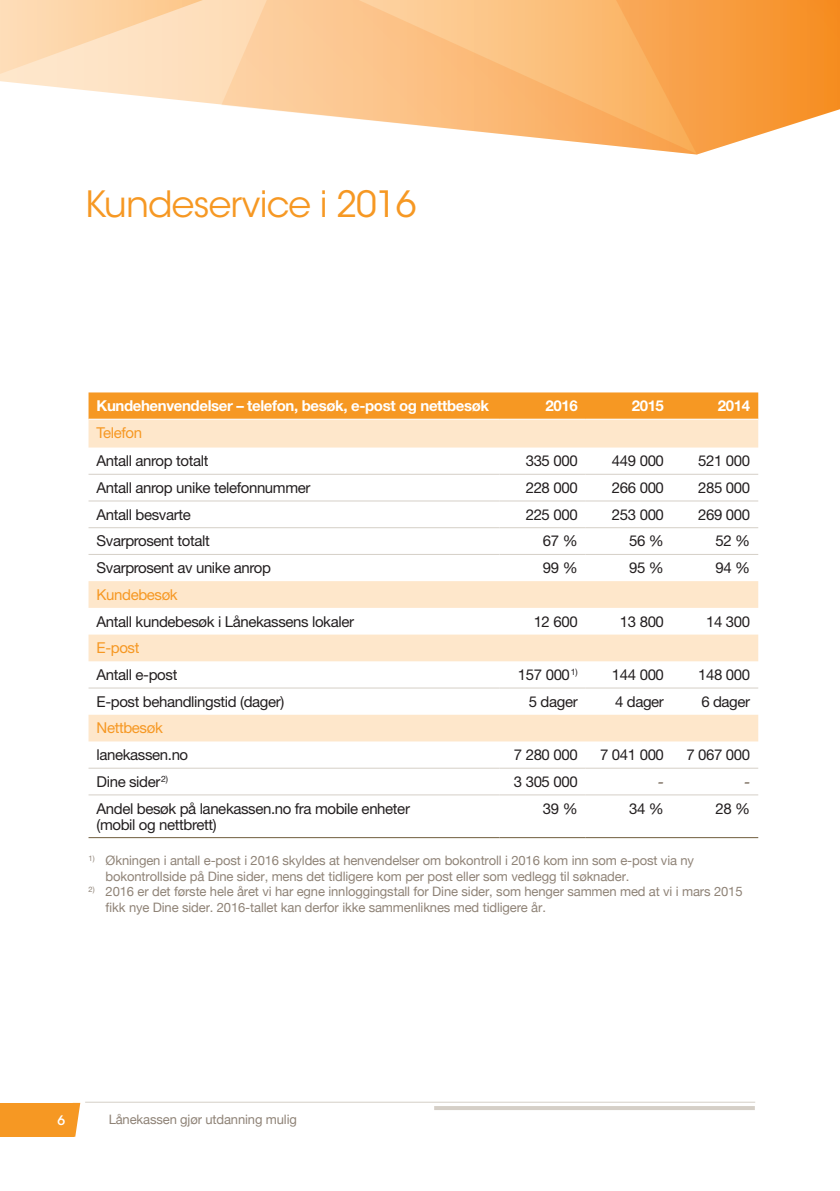
<style>
.page{position:relative;width:840px;height:1191px;background:#fff}
.page>*{position:absolute;margin:0;border:0;box-sizing:border-box;transform-origin:0 0}
.t1{font:36px "ITC Avant Garde Std";letter-spacing:-.025em;color:#f69823}
.t2{font:15px/16px "Helvetica Neue LT Std";letter-spacing:-.025em;color:#231f20}
.t3{font:700 15px "Helvetica Neue LT Std";letter-spacing:-.025em;color:#fff}
.t4{font:15px "Helvetica Neue LT Std";letter-spacing:-.025em;color:#f69823}
.t5{font:italic 500 15px "Helvetica Neue LT Std";color:#8f8377}
.t6{font:13px/15.6px "Helvetica Neue";letter-spacing:-.01em;color:#8f8377}
.t7{font:500 13px "ITC Avant Garde Std";color:#fff}
</style>
<div class="page">
<hr style="left:85px;top:1101px;width:669px;height:1px;background:#d5cfc7">
<hr style="left:434px;top:1106px;width:320px;height:4px;background:#d5cfc7">
<div style="left:0;top:1102px;width:73px;height:34px;background:#f69823"></div>
<svg style="left:73px;top:1102px;width:7px;height:34px"></svg>
<svg style="left:88px;top:392px;width:669px;height:27px;background:#f69b29"></svg>
<svg style="left:88px;top:420px;width:669px;height:321px"></svg>
<hr style="left:88px;top:474px;width:411px;height:1px;background:#d5cfc7">
<hr style="left:499px;top:474px;width:86px;height:1px;background:#d5cfc7">
<hr style="left:585px;top:474px;width:86px;height:1px;background:#d5cfc7">
<hr style="left:671px;top:474px;width:86px;height:1px;background:#d5cfc7">
<hr style="left:88px;top:500px;width:411px;height:1px;background:#d5cfc7">
<hr style="left:499px;top:500px;width:86px;height:1px;background:#d5cfc7">
<hr style="left:585px;top:500px;width:86px;height:1px;background:#d5cfc7">
<hr style="left:671px;top:500px;width:86px;height:1px;background:#d5cfc7">
<hr style="left:88px;top:527px;width:411px;height:1px;background:#d5cfc7">
<hr style="left:499px;top:527px;width:86px;height:1px;background:#d5cfc7">
<hr style="left:585px;top:527px;width:86px;height:1px;background:#d5cfc7">
<hr style="left:671px;top:527px;width:86px;height:1px;background:#d5cfc7">
<hr style="left:88px;top:687px;width:411px;height:1px;background:#d5cfc7">
<hr style="left:499px;top:687px;width:86px;height:1px;background:#d5cfc7">
<hr style="left:585px;top:687px;width:86px;height:1px;background:#d5cfc7">
<hr style="left:671px;top:687px;width:86px;height:1px;background:#d5cfc7">
<hr style="left:88px;top:768px;width:411px;height:1px;background:#d5cfc7">
<hr style="left:499px;top:768px;width:86px;height:1px;background:#d5cfc7">
<hr style="left:585px;top:768px;width:86px;height:1px;background:#d5cfc7">
<hr style="left:671px;top:768px;width:86px;height:1px;background:#d5cfc7">
<hr style="left:88px;top:794px;width:411px;height:1px;background:#d5cfc7">
<hr style="left:585px;top:794px;width:86px;height:1px;background:#d5cfc7">
<hr style="left:671px;top:794px;width:86px;height:1px;background:#d5cfc7">
<hr style="left:88px;top:554px;width:411px;height:1px;background:#d5cfc7">
<hr style="left:499px;top:554px;width:86px;height:1px;background:#d5cfc7">
<hr style="left:585px;top:554px;width:86px;height:1px;background:#d5cfc7">
<hr style="left:671px;top:554px;width:86px;height:1px;background:#d5cfc7">
<hr style="left:88px;top:837px;width:411px;height:1px;background:#705d3d">
<hr style="left:585px;top:837px;width:86px;height:1px;background:#705d3d">
<hr style="left:671px;top:837px;width:86px;height:1px;background:#705d3d">
<hr style="left:499px;top:794px;width:86px;height:1px;background:#d5cfc7">
<hr style="left:499px;top:837px;width:86px;height:1px;background:#705d3d">
<svg style="left:0;top:0;width:839px;height:154px"></svg>
<svg style="left:0;top:0;width:203px;height:74px;background:#fddbb6"></svg>
<h1 class="t1" style="left:85px;top:182px;width:332px">Kundeservice i 2016</h1>
<p class="t3" style="left:96px;top:396px;width:394px">Kundehenvendelser – telefon, besøk, e-post og nettbesøk</p>
<p class="t3" style="left:545px;top:396px;width:34px">2016</p>
<p class="t3" style="left:631px;top:396px;width:34px">2015</p>
<p class="t3" style="left:717px;top:396px;width:34px">2014</p>
<p class="t4" style="left:96px;top:423px;width:47px">Telefon</p>
<p class="t2" style="left:96px;top:453px;width:113px">Antall anrop totalt</p>
<p class="t2" style="left:525px;top:453px;width:53px">335 000</p>
<p class="t2" style="left:611px;top:453px;width:53px">449 000</p>
<p class="t2" style="left:697px;top:453px;width:53px">521 000</p>
<p class="t2" style="left:96px;top:479px;width:215px">Antall anrop unike telefonnummer</p>
<p class="t2" style="left:525px;top:479px;width:53px">228 000</p>
<p class="t2" style="left:611px;top:479px;width:53px">266 000</p>
<p class="t2" style="left:697px;top:479px;width:53px">285 000</p>
<p class="t2" style="left:96px;top:506px;width:96px">Antall besvarte</p>
<p class="t2" style="left:525px;top:506px;width:53px">225 000</p>
<p class="t2" style="left:611px;top:506px;width:53px">253 000</p>
<p class="t2" style="left:697px;top:506px;width:53px">269 000</p>
<p class="t2" style="left:96px;top:533px;width:115px">Svarprosent totalt</p>
<p class="t2" style="left:542px;top:533px;width:36px">67 %</p>
<p class="t2" style="left:629px;top:533px;width:36px">56 %</p>
<p class="t2" style="left:715px;top:533px;width:36px">52 %</p>
<p class="t2" style="left:96px;top:559px;width:176px">Svarprosent av unike anrop</p>
<p class="t2" style="left:542px;top:559px;width:36px">99 %</p>
<p class="t2" style="left:629px;top:559px;width:36px">95 %</p>
<p class="t2" style="left:715px;top:559px;width:36px">94 %</p>
<p class="t4" style="left:96px;top:585px;width:83px">Kundebesøk</p>
<p class="t2" style="left:96px;top:613px;width:259px">Antall kundebesøk i Lånekassens lokaler</p>
<p class="t2" style="left:533px;top:613px;width:45px">12 600</p>
<p class="t2" style="left:619px;top:613px;width:45px">13 800</p>
<p class="t2" style="left:705px;top:613px;width:45px">14 300</p>
<p class="t4" style="left:96px;top:639px;width:44px">E-post</p>
<p class="t2" style="left:96px;top:666px;width:82px">Antall e-post</p>
<p class="t2" style="left:517px;top:666px;width:61px">157 000 <sup>1)</sup></p>
<p class="t2" style="left:611px;top:666px;width:53px">144 000</p>
<p class="t2" style="left:697px;top:666px;width:53px">148 000</p>
<p class="t2" style="left:96px;top:693px;width:189px">E-post behandlingstid (dager)</p>
<p class="t2" style="left:528px;top:693px;width:50px">5 dager</p>
<p class="t2" style="left:614px;top:693px;width:50px">4 dager</p>
<p class="t2" style="left:701px;top:693px;width:50px">6 dager</p>
<p class="t4" style="left:96px;top:719px;width:68px">Nettbesøk</p>
<p class="t2" style="left:96px;top:746px;width:93px">lanekassen.no</p>
<p class="t2" style="left:513px;top:746px;width:65px">7 280 000</p>
<p class="t2" style="left:600px;top:746px;width:65px">7 041 000</p>
<p class="t2" style="left:686px;top:746px;width:65px">7 067 000</p>
<p class="t2" style="left:96px;top:773px;width:73px">Dine sider <sup>2)</sup></p>
<p class="t2" style="left:513px;top:773px;width:65px">3 305 000</p>
<p class="t5" style="left:657px;top:772px;width:7px">-</p>
<p class="t5" style="left:744px;top:772px;width:7px">-</p>
<p class="t2" style="left:96px;top:800px;width:315px">Andel besøk på lanekassen.no fra mobile enheter (mobil og nettbrett)</p>
<p class="t2" style="left:542px;top:800px;width:36px">39 %</p>
<p class="t2" style="left:629px;top:800px;width:36px">34 %</p>
<p class="t2" style="left:715px;top:800px;width:36px">28 %</p>
<p class="t6" style="left:106px;top:853px;width:589px;text-indent:-17px"><sup>1)</sup> Økningen i antall e-post i 2016 skyldes at henvendelser om bokontroll i 2016 kom inn som e-post via ny bokontrollside på Dine sider, mens det tidligere kom per post eller som vedlegg til søknader.</p>
<p class="t6" style="left:106px;top:884px;width:638px;text-indent:-17px"><sup>2)</sup> 2016 er det første hele året vi har egne innloggingstall for Dine sider, som henger sammen med at vi i mars 2015 fikk nye Dine sider. 2016-tallet kan derfor ikke sammenliknes med tidligere år.</p>
<p class="t7" style="left:57px;top:1112px;width:9px">6</p>
<p class="t6" style="left:109px;top:1112px;width:190px">Lånekassen gjør utdanning mulig</p>
</div>
